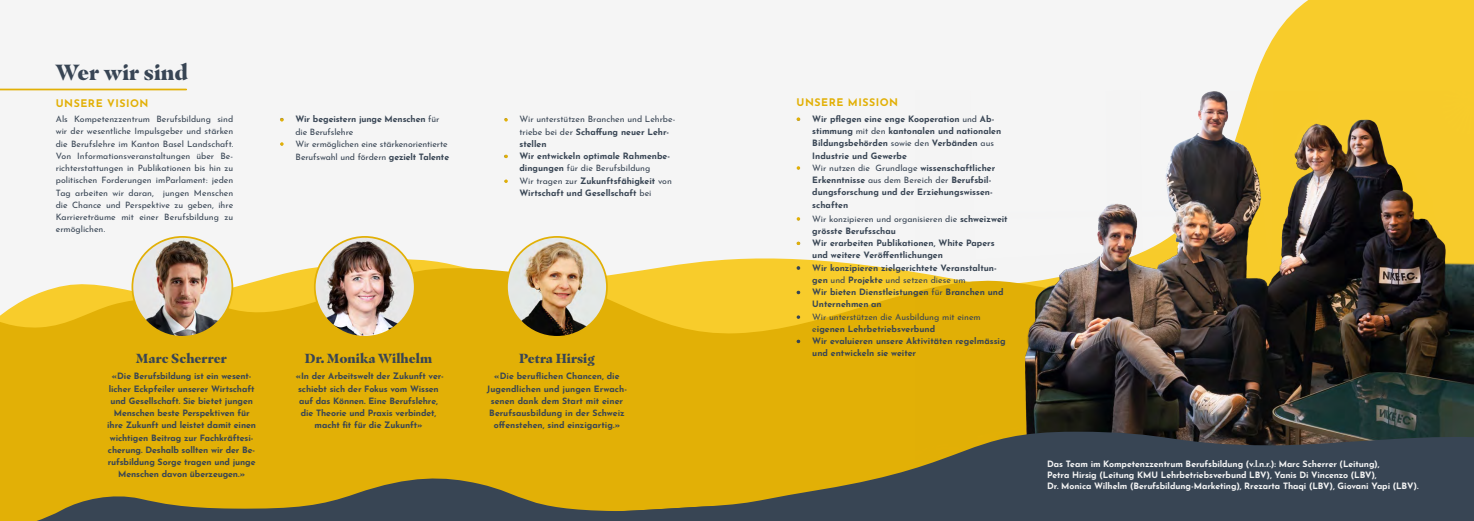
<style>
.page{position:relative;width:1474px;height:521px;background:#fff}
.page>*{position:absolute;margin:0;border:0;box-sizing:border-box;transform-origin:0 0}
.t1{font:900 21.88px "Masqualero";color:#384554}
.t2{font:900 13.12px "Masqualero";color:#384554}
.t3{font:700 10.5px "Josefin Sans";letter-spacing:.05em;color:#e2b006}
.t4{font:700 8.75px/12.2px "Josefin Sans";letter-spacing:-.005em;color:#384554}
.t5{font:8.75px/12.2px "Josefin Sans";letter-spacing:-.005em;color:#384554}
.t6{font:700 8.75px/11.4px "Josefin Sans";letter-spacing:-.01em;color:#f5f5f5}
.s1{font-weight:400}
.s2{font-weight:700}
</style>
<div class="page">
<div style="left:0;top:0;width:1473px;height:521px;background:#f5f5f5"></div>
<hr style="left:0;top:89px;width:186px;height:1px;background:#e2b006">
<svg style="left:280px;top:142px;width:3px;height:4px"></svg>
<svg style="left:796px;top:117px;width:4px;height:4px"></svg>
<svg style="left:796px;top:166px;width:4px;height:4px"></svg>
<svg style="left:504px;top:118px;width:4px;height:4px"></svg>
<svg style="left:504px;top:155px;width:4px;height:3px"></svg>
<svg style="left:504px;top:179px;width:4px;height:4px"></svg>
<svg style="left:0;top:218px;width:915px;height:257px;fill:#e2b006"></svg>
<img style="left:132px;top:237px;width:100px;height:100px;border-radius:50px">
<div style="left:131px;top:236px;width:102px;height:102px;border:2px solid #e2b006;border-radius:50%"></div>
<img style="left:315px;top:237px;width:100px;height:100px;border-radius:50px">
<div style="left:314px;top:236px;width:101px;height:102px;border:2px solid #e2b006;border-radius:50%"></div>
<img style="left:507px;top:237px;width:100px;height:100px;border-radius:50px">
<div style="left:506px;top:236px;width:102px;height:102px;border:2px solid #e2b006;border-radius:50%"></div>
<svg style="left:0;top:475px;width:580px;height:46px;background:#947f29"></svg>
<svg style="left:796px;top:217px;width:4px;height:4px"></svg>
<svg style="left:796px;top:242px;width:4px;height:3px"></svg>
<svg style="left:796px;top:266px;width:4px;height:4px"></svg>
<svg style="left:796px;top:291px;width:4px;height:3px"></svg>
<svg style="left:796px;top:315px;width:4px;height:4px"></svg>
<svg style="left:796px;top:340px;width:4px;height:3px"></svg>
<img style="left:915px;top:7px;width:558px;height:425px">
<svg style="left:580px;top:432px;width:893px;height:89px;background:#6c653a"></svg>
<h1 class="t1" style="left:56px;top:58px;width:134px">Wer wir sind</h1>
<p class="t3" style="left:56px;top:94px;width:94px">UNSERE VISION</p>
<p class="t5" style="left:56px;top:112px;width:179px;text-align:justify">Als Kompetenzzentrum Berufsbildung sind wir der wesentliche Impulsgeber und stärken die Berufslehre im Kanton Basel Landschaft.<br>Von Informationsveranstaltungen über Be&shy;richterstattungen in Publikationen bis hin zu politischen Forderungen imParlament: jeden Tag arbeiten wir daran, jungen Menschen die Chance und Perspektive zu geben, ihre Karriereträume mit einer Berufsbildung zu ermöglichen.</p>
<p class="t4" style="left:295px;top:112px;width:145px;text-indent:-16px">• Wir begeistern junge Menschen <span class="s1">für die Berufslehre</span></p>
<p class="t5" style="left:280px;top:136px;width:171px;line-height:12.6px;text-align:right">• Wir ermöglichen eine stärkenorientierte<br>Berufswahl und fördern <span class="s2">gezielt Talente</span></p>
<p class="t5" style="left:519px;top:112px;width:158px;text-indent:-16px">• Wir unterstützen Branchen und Lehrbe&shy;triebe bei der <span class="s2">Schaffung neuer Lehr&shy;stellen</span></p>
<p class="t4" style="left:504px;top:149px;width:168px;text-align:center">• Wir entwickeln optimale Rahmenbe&shy;dingungen <span class="s1">für die Berufsbildung</span></p>
<p class="t4" style="left:504px;top:173px;width:170px;text-align:center"><span class="s1">• Wir tragen zur</span> Zukunftsfähigkeit <span class="s1">von<br></span>Wirtschaft und Gesellschaft <span class="s1">bei</span></p>
<h2 class="t2" style="left:136px;top:350px;width:92px">Marc Scherrer</h2>
<p class="t4" style="left:107px;top:369px;width:150px;text-align:center">«Die Berufsbildung ist ein wesent&shy;licher Eckpfeiler unserer Wirtschaft und Gesellschaft. Sie bietet jungen Menschen beste Perspektiven für ihre Zukunft und leistet damit einen wichtigen Beitrag zur Fachkräftesi&shy;cherung. Deshalb sollten wir der Be&shy;rufsbildung Sorge tragen und junge Menschen davon überzeugen.»</p>
<h2 class="t2" style="left:305px;top:350px;width:129px">Dr. Monika Wilhelm</h2>
<p class="t4" style="left:296px;top:369px;width:150px;text-align:center">«In der Arbeitswelt der Zukunft ver&shy;schiebt sich der Fokus vom Wissen auf das Können. Eine Berufslehre, die Theorie und Praxis verbindet, macht fit für die Zukunft»</p>
<h2 class="t2" style="left:519px;top:350px;width:77px">Petra Hirsig</h2>
<p class="t4" style="left:487px;top:369px;width:142px;text-align:center">«Die beruflichen Chancen, die<br>Jugendlichen und jungen Erwach&shy;senen dank dem Start mit einer<br>Berufsausbildung in der Schweiz offenstehen, sind einzigartig.»</p>
<p class="t3" style="left:796px;top:93px;width:103px">UNSERE MISSION</p>
<p class="t4" style="left:812px;top:111px;width:190px;text-indent:-16px">• Wir pflegen eine enge Kooperation <span class="s1">und</span> Ab&shy;stimmung <span class="s1">mit den</span> kantonalen und nationalen Bildungsbehörden <span class="s1">sowie den</span> Verbänden <span class="s1">aus </span>Industrie und Gewerbe</p>
<p class="t4" style="left:812px;top:160px;width:184px;text-indent:-16px"><span class="s1">• Wir nutzen die Grundlage</span> wissenschaftlicher Erkenntnisse <span class="s1">aus dem Bereich der</span> Berufsbil&shy;dungsforschung und der Erziehungswissen&shy;schaften</p>
<p class="t5" style="left:812px;top:211px;width:197px;text-indent:-16px">• Wir konzipieren und organisieren die <span class="s2">schweizweit grösste Berufsschau</span></p>
<p class="t4" style="left:812px;top:236px;width:184px;text-indent:-16px">• Wir erarbeiten Publikationen, White Papers und weitere Veröffentlichungen</p>
<p class="t4" style="left:812px;top:260px;width:186px;text-indent:-16px">• Wir konzipieren zielgerichtete Veranstaltun&shy;gen <span class="s1">und</span> Projekte <span class="s1">und setzen diese um</span></p>
<p class="t4" style="left:812px;top:285px;width:193px;text-indent:-16px">• Wir bieten Dienstleistungen <span class="s1">für</span> Branchen und<br>Unternehmen an</p>
<p class="t5" style="left:812px;top:309px;width:170px;text-indent:-16px">• Wir unterstützen die Ausbildung mit einem e<span class="s2">igenen Lehrbetriebsverbund</span></p>
<p class="t4" style="left:812px;top:334px;width:195px;text-indent:-16px">• Wir evaluieren unsere Aktivitäten regelmässig und entwickeln sie weiter</p>
<p class="t6" style="left:1047px;top:457px;width:373px">Das Team im Kompetenzzentrum Berufsbildung (v.l.n.r.): Marc Scherrer (Leitung),<br>Petra Hirsig (Leitung KMU Lehrbetriebsverbund LBV), Yanis Di Vincenzo (LBV),<br>Dr. Monica Wilhelm (Berufsbildung-Marketing), Rrezarta Thaqi (LBV), Giovani Yapi (LBV).</p>
</div>
